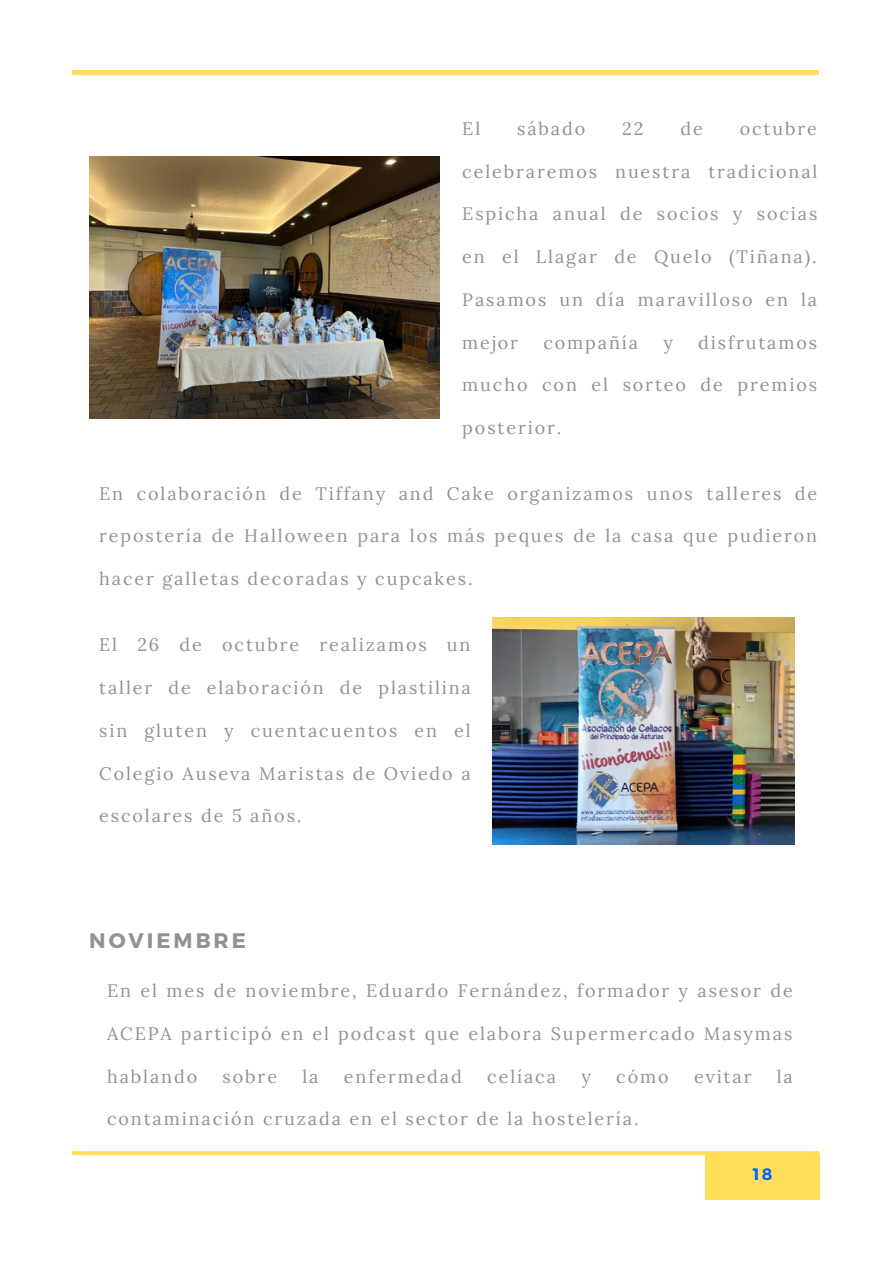
<style>
.page{position:relative;width:893px;height:1264px;background:#fff}
.page>*{position:absolute;margin:0;border:0;box-sizing:border-box;transform-origin:0 0}
.t1{font:700 21px "Montserrat";letter-spacing:.14em;color:#929292}
.t2{font:18px "Lora";letter-spacing:.105em;color:#929292}
.t3{font:700 16.5px "Montserrat";color:#06f}
</style>
<div class="page">
<hr style="left:72px;top:71px;width:747px;height:3px;background:#ffde59">
<div style="left:705px;top:1153px;width:114px;height:46px;background:#ffde59"></div>
<hr style="left:72px;top:1151px;width:747px;height:3px;background:#ffde59">
<img style="left:492px;top:617px;width:302px;height:228px">
<img style="left:89px;top:157px;width:350px;height:262px">
<p class="t2" style="left:462px;top:117px;width:19px">El</p>
<p class="t2" style="left:517px;top:117px;width:70px">sábado</p>
<p class="t2" style="left:622px;top:117px;width:23px">22</p>
<p class="t2" style="left:680px;top:117px;width:24px">de</p>
<p class="t2" style="left:739px;top:117px;width:79px">octubre</p>
<p class="t2" style="left:462px;top:159px;width:356px">celebraremos nuestra tradicional</p>
<p class="t2" style="left:462px;top:202px;width:356px">Espicha anual de socios y socias</p>
<p class="t2" style="left:462px;top:245px;width:356px">en el Llagar de Quelo (Tiñana).</p>
<p class="t2" style="left:462px;top:288px;width:356px">Pasamos un día maravilloso en la</p>
<p class="t2" style="left:462px;top:330px;width:57px">mejor</p>
<p class="t2" style="left:543px;top:330px;width:96px">compañía</p>
<p class="t2" style="left:663px;top:330px;width:11px">y</p>
<p class="t2" style="left:698px;top:330px;width:120px">disfrutamos</p>
<p class="t2" style="left:462px;top:373px;width:356px">mucho con el sorteo de premios</p>
<p class="t2" style="left:462px;top:416px;width:100px">posterior.</p>
<p class="t2" style="left:99px;top:481px;width:719px">En colaboración de Tiffany and Cake organizamos unos talleres de</p>
<p class="t2" style="left:99px;top:524px;width:719px">repostería de Halloween para los más peques de la casa que pudieron</p>
<p class="t2" style="left:99px;top:567px;width:375px">hacer galletas decoradas y cupcakes.</p>
<p class="t2" style="left:99px;top:633px;width:373px">El 26 de octubre realizamos un</p>
<p class="t2" style="left:99px;top:676px;width:373px">taller de elaboración de plastilina</p>
<p class="t2" style="left:99px;top:718px;width:373px">sin gluten y cuentacuentos en el</p>
<p class="t2" style="left:99px;top:761px;width:373px">Colegio Auseva Maristas de Oviedo a</p>
<p class="t2" style="left:99px;top:804px;width:204px">escolares de 5 años.</p>
<p class="t1" style="left:89px;top:927px;width:158px">NOVIEMBRE</p>
<p class="t2" style="left:107px;top:979px;width:687px">En el mes de noviembre, Eduardo Fernández, formador y asesor de</p>
<p class="t2" style="left:107px;top:1021px;width:686px">ACEPA participó en el podcast que elabora Supermercado Masymas</p>
<p class="t2" style="left:107px;top:1064px;width:92px">hablando</p>
<p class="t2" style="left:223px;top:1064px;width:56px">sobre</p>
<p class="t2" style="left:302px;top:1064px;width:18px">la</p>
<p class="t2" style="left:344px;top:1064px;width:119px">enfermedad</p>
<p class="t2" style="left:487px;top:1064px;width:70px">celíaca</p>
<p class="t2" style="left:581px;top:1064px;width:11px">y</p>
<p class="t2" style="left:616px;top:1064px;width:54px">cómo</p>
<p class="t2" style="left:694px;top:1064px;width:59px">evitar</p>
<p class="t2" style="left:776px;top:1064px;width:18px">la</p>
<p class="t2" style="left:107px;top:1107px;width:533px">contaminación cruzada en el sector de la hostelería.</p>
<p class="t3" style="left:752px;top:1163px;width:21px">18</p>
</div>
